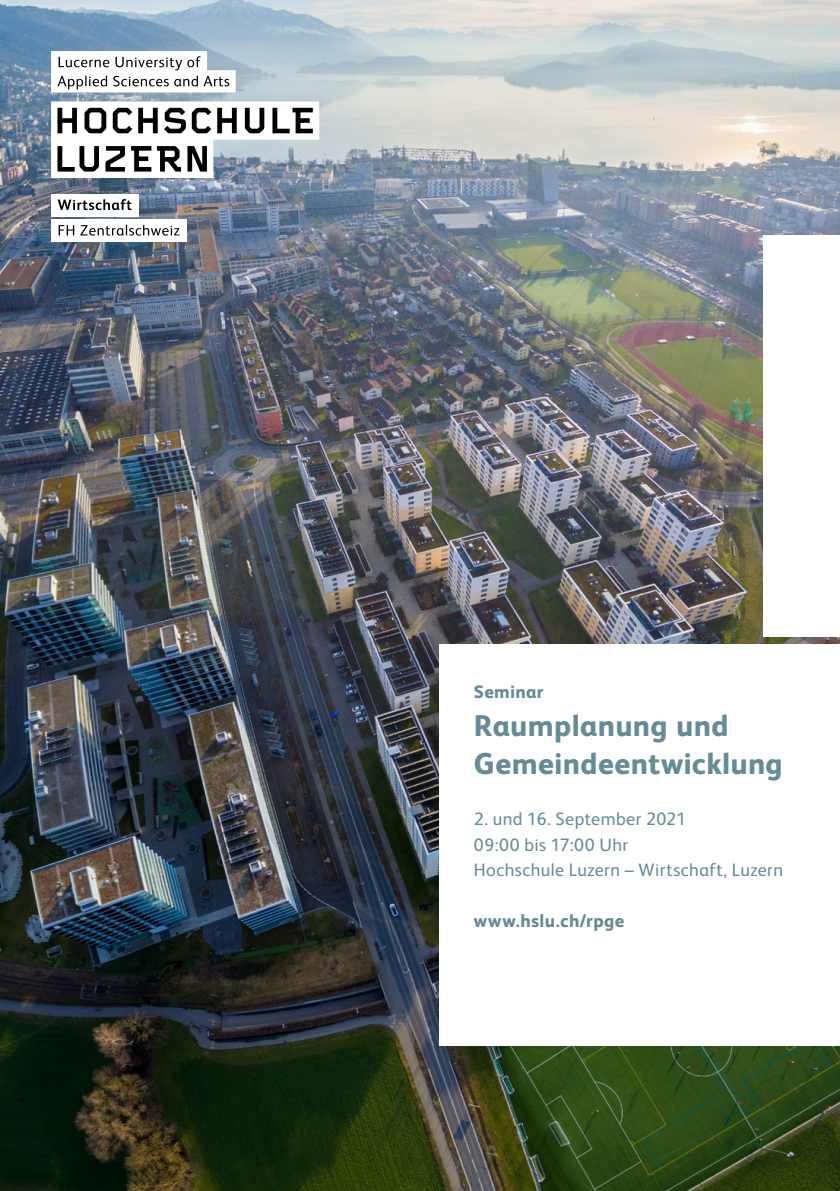
<style>
.page{position:relative;width:840px;height:1191px;background:#fff}
.page>*{position:absolute;margin:0;border:0;box-sizing:border-box;transform-origin:0 0}
.Lead_15_Regular{font:800 30px "FS Albert";letter-spacing:.01em;color:#658b97}
.Titel_21_Regular{font:18px "FS Albert";letter-spacing:.025em;color:#658b97}
.Titel_21_Regular-2{font:800 18px "FS Albert";letter-spacing:.025em;color:#658b97}
.Lead_15_Regular-2{font:800 18px "FS Albert";letter-spacing:.015em;color:#658b97}
</style>
<div class="page">
<img style="left:0;top:0;width:839px;height:1191px">
<div style="left:439px;top:644px;width:400px;height:402px;background:#fff"></div>
<div style="left:763px;top:235px;width:76px;height:402px;background:#fff"></div>
<div style="left:51px;top:194px;width:87px;height:22px;background:#fff"></div>
<div style="left:51px;top:219px;width:136px;height:23px;background:#fff"></div>
<svg style="left:51px;top:101px;width:268px;height:77px"></svg>
<svg style="left:51px;top:51px;width:185px;height:41px"></svg>
<svg style="left:58px;top:199px;width:74px;height:11px"></svg>
<svg style="left:59px;top:225px;width:120px;height:11px"></svg>
<p class="Lead_15_Regular-2" style="left:473px;top:679px;width:71px">Seminar</p>
<p class="Lead_15_Regular" style="left:473px;top:704px;width:256px">Raumplanung und</p>
<p class="Lead_15_Regular" style="left:473px;top:742px;width:310px">Gemeindeentwicklung</p>
<p class="Titel_21_Regular" style="left:473px;top:807px;width:214px">2. und 16. September 2021</p>
<p class="Titel_21_Regular" style="left:473px;top:832px;width:156px">09:00 bis 17:00 Uhr</p>
<p class="Titel_21_Regular" style="left:473px;top:858px;width:310px">Hochschule Luzern – Wirtschaft, Luzern</p>
<p class="Titel_21_Regular-2" style="left:473px;top:908px;width:152px">www.hslu.ch/rpge</p>
</div>
